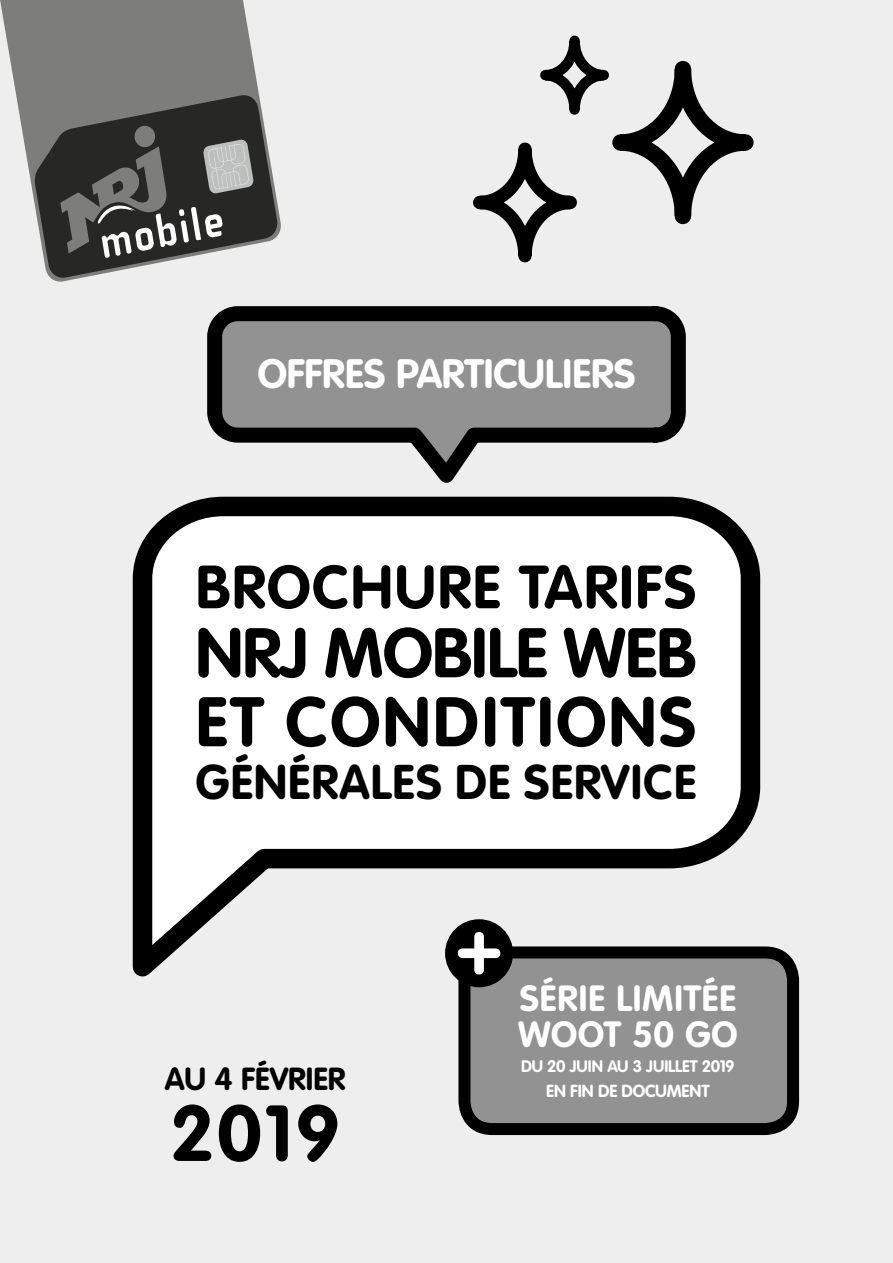
<style>
.page{position:relative;width:893px;height:1263px;background:#eee}
.page>*{position:absolute;margin:0;border:0;box-sizing:border-box;transform-origin:0 0}
.t1{font:700 78px "VAG Rounded Std";color:#000}
.t2{font:700 69px/69px "VAG Rounded Std";letter-spacing:.04em;color:#000}
.t3{font:700 60px "VAG Rounded Std";letter-spacing:.03em;color:#000}
.t4{font:700 48px "VAG Rounded Std";letter-spacing:.025em;color:#000}
.t5{font:700 40.5px "VAG Rounded Std";color:#fff}
.t6{font:700 36px/36px "VAG Rounded Std";letter-spacing:.02em;color:#fff}
.t7{font:700 31.5px "VAG Rounded Std";color:#000}
.t8{font:700 17.25px "VAG Rounded Std";letter-spacing:-.01em;color:#fff}
.t9{font:700 16.5px "VAG Rounded Std";letter-spacing:-.005em;color:#fff}
</style>
<div class="page">
<svg style="left:132px;top:499px;width:629px;height:481px"></svg>
<svg style="left:200px;top:306px;width:493px;height:195px"></svg>
<div style="left:612px;top:61px;width:142px;height:163px;border:16px solid #000;border-radius:50%"></div>
<div style="left:540px;top:36px;width:69px;height:79px;border:10px solid #000;border-radius:50%"></div>
<div style="left:473px;top:143px;width:104px;height:119px;border:14px solid #000;border-radius:50%"></div>
<svg style="left:0;top:0;width:281px;height:282px;fill:#7d7d7c"></svg>
<svg style="left:34px;top:94px;width:244px;height:185px"></svg>
<svg style="left:60px;top:126px;width:194px;height:132px"></svg>
<div style="left:464px;top:952px;width:329px;height:177px;background:#919291;border-radius:28px"></div>
<div style="left:458px;top:946px;width:341px;height:189px;border:12px solid #000;border-radius:28px"></div>
<div style="left:445px;top:919px;width:68px;height:68px;background:#000;border-radius:50%"></div>
<svg style="left:458px;top:932px;width:42px;height:42px"></svg>
<p class="t5" style="left:258px;top:350px;width:380px">OFFRES PARTICULIERS</p>
<p class="t3" style="left:196px;top:552px;width:502px">BROCHURE TARIFS</p>
<p class="t2" style="left:196px;top:621px;width:502px">NRJ MOBILE WEB<br>ET CONDITIONS</p>
<p class="t4" style="left:196px;top:754px;width:502px">GÉNÉRALES DE SERVICE</p>
<p class="t7" style="left:165px;top:1060px;width:182px">AU 4 FÉVRIER</p>
<p class="t1" style="left:170px;top:1088px;width:172px">2019</p>
<p class="t6" style="left:518px;top:982px;width:221px">SÉRIE LIMITÉE<br>WOOT 50 GO</p>
<p class="t9" style="left:521px;top:1056px;width:215px">DU 20 JUIN AU 3 JUILLET 2019</p>
<p class="t8" style="left:546px;top:1080px;width:165px">EN FIN DE DOCUMENT</p>
</div>
